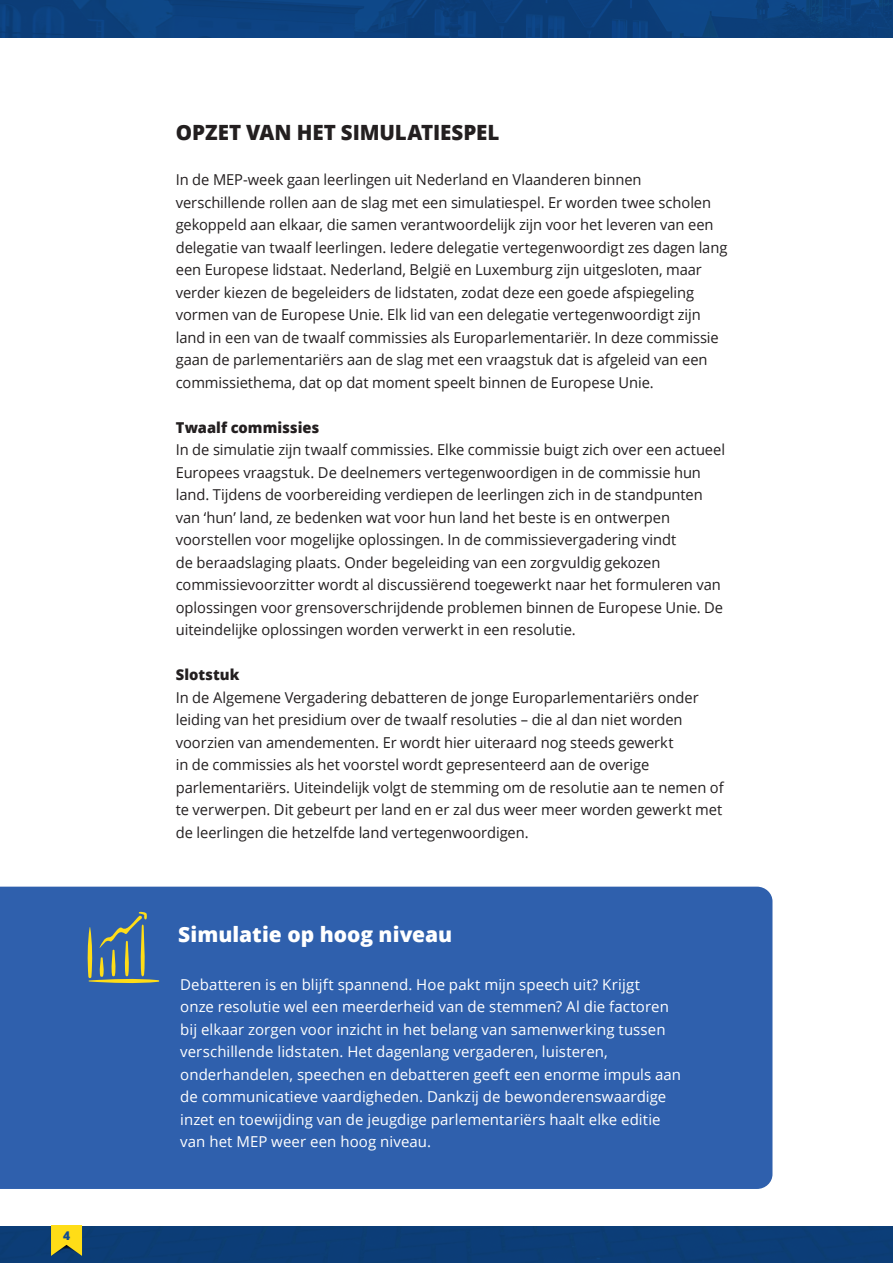
<style>
.page{position:relative;width:893px;height:1263px;background:#fff}
.page>*{position:absolute;margin:0;border:0;box-sizing:border-box;transform-origin:0 0}
.t1{font:800 21px "Open Sans";letter-spacing:-.005em;color:#231f20}
.t2{font:800 21px "Open Sans";color:#fff}
.t3{font:15px/22.5px "Open Sans";letter-spacing:-.005em;color:#231f20}
.t4{font:15px/22.5px "Open Sans";letter-spacing:.005em;color:#fff}
.t5{font:800 15px "Open Sans";color:#231f20}
.t6{font:800 12px "Open Sans";color:#0f4c93}
</style>
<div class="page">
<div style="left:0;top:887px;width:772px;height:302px;background:#2f60ad"></div>
<svg style="left:87px;top:911px;width:73px;height:73px;background:#557790"></svg>
<div style="left:0;top:0;width:893px;height:38px;background:linear-gradient(to right,#0d4280,#0c407c)"></div>
<div style="left:0;top:1226px;width:893px;height:37px;background:#0c3d77"></div>
<svg style="left:51px;top:1225px;width:32px;height:31px"></svg>
<p class="t6" style="left:63px;top:1227px;width:9px">4</p>
<p class="t1" style="left:176px;top:117px;width:325px">OPZET VAN HET SIMULATIESPEL</p>
<p class="t3" style="left:176px;top:168px;width:553px">In de MEP-week gaan leerlingen uit Nederland en Vlaanderen binnen verschillende rollen aan de slag met een simulatiespel. Er worden twee scholen gekoppeld aan elkaar, die samen verantwoordelijk zijn voor het leveren van een delegatie van twaalf leerlingen. Iedere delegatie vertegenwoordigt zes dagen lang een Europese lidstaat. Nederland, België en Luxemburg zijn uitgesloten, maar verder kiezen de begeleiders de lidstaten, zodat deze een goede afspiegeling vormen van de Europese Unie. Elk lid van een delegatie vertegenwoordigt zijn land in een van de twaalf commissies als Europarlementariër. In deze commissie gaan de parlementariërs aan de slag met een vraagstuk dat is afgeleid van een commissiethema, dat op dat moment speelt binnen de Europese Unie.</p>
<p class="t5" style="left:176px;top:416px;width:145px">Twaalf commissies</p>
<p class="t3" style="left:176px;top:438px;width:551px">In de simulatie zijn twaalf commissies. Elke commissie buigt zich over een actueel Europees vraagstuk. De deelnemers vertegenwoordigen in de commissie hun land. Tijdens de voorbereiding verdiepen de leerlingen zich in de standpunten van ‘hun’ land, ze bedenken wat voor hun land het beste is en ontwerpen voorstellen voor mogelijke oplossingen. In de commissievergadering vindt<br>de beraadslaging plaats. Onder begeleiding van een zorgvuldig gekozen commissievoorzitter wordt al discussiërend toegewerkt naar het formuleren van oplossingen voor grensoverschrijdende problemen binnen de Europese Unie. De uiteindelijke oplossingen worden verwerkt in een resolutie.</p>
<p class="t5" style="left:176px;top:663px;width:65px">Slotstuk</p>
<p class="t3" style="left:176px;top:686px;width:549px">In de Algemene Vergadering debatteren de jonge Europarlementariërs onder leiding van het presidium over de twaalf resoluties – die al dan niet worden voorzien van amendementen. Er wordt hier uiteraard nog steeds gewerkt<br>in de commissies als het voorstel wordt gepresenteerd aan de overige parlementariërs. Uiteindelijk volgt de stemming om de resolutie aan te nemen of te verwerpen. Dit gebeurt per land en er zal dus weer meer worden gewerkt met de leerlingen die hetzelfde land vertegenwoordigen.</p>
<p class="t2" style="left:178px;top:918px;width:276px">Simulatie op hoog niveau</p>
<p class="t4" style="left:180px;top:972px;width:490px">Debatteren is en blijft spannend. Hoe pakt mijn speech uit? Krijgt onze resolutie wel een meerderheid van de stemmen? Al die factoren bij elkaar zorgen voor inzicht in het belang van samenwerking tussen verschillende lidstaten. Het dagenlang vergaderen, luisteren,</p>
<p class="t4" style="left:180px;top:1062px;width:502px">onderhandelen, speechen en debatteren geeft een enorme impuls aan de communicatieve vaardigheden. Dankzij de bewonderenswaardige inzet en toewijding van de jeugdige parlementariërs haalt elke editie van het MEP weer een hoog niveau.</p>
</div>
